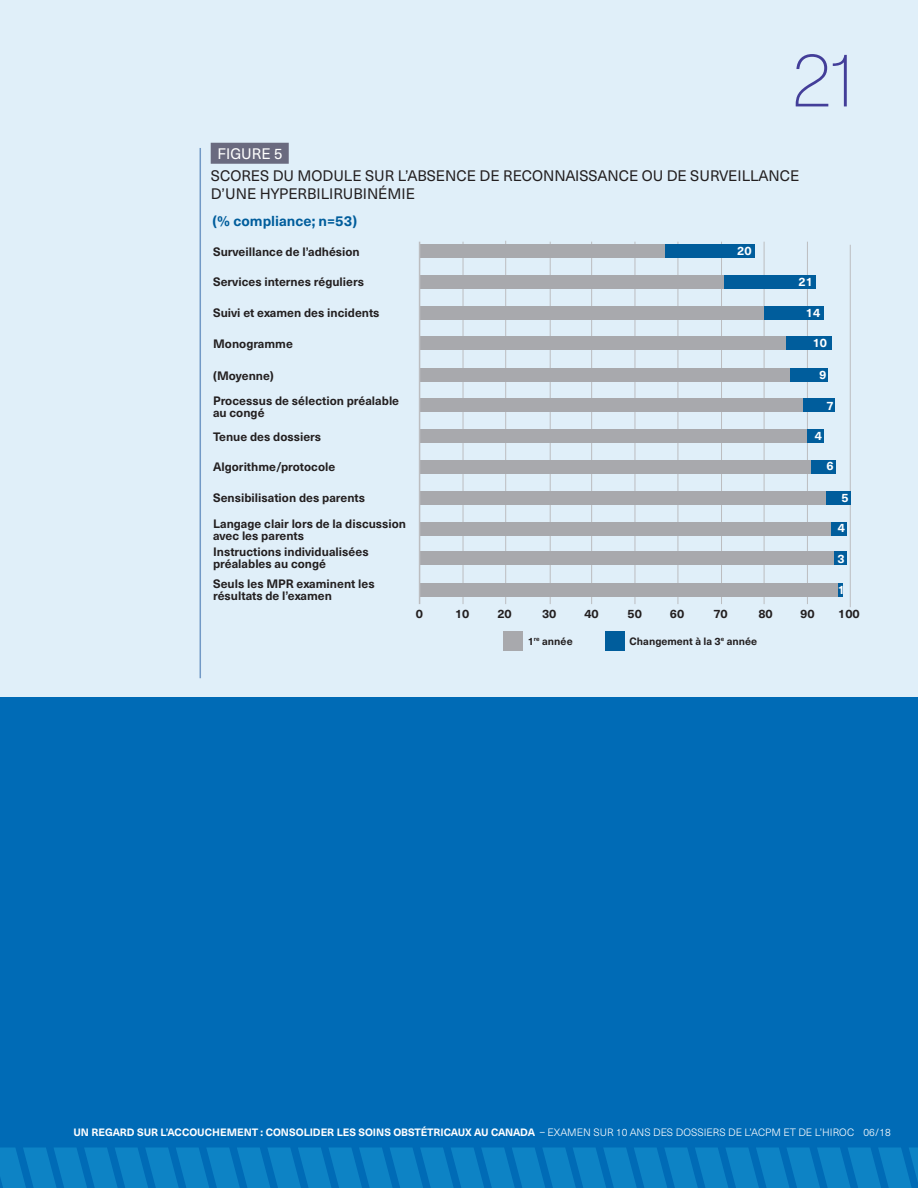
<style>
.page{position:relative;width:918px;height:1188px;background:#e0eff9}
.page>*{position:absolute;margin:0;border:0;box-sizing:border-box;transform-origin:0 0}
.t1{font:100 76.5px "Neue Haas Unica Pro";color:#433e99}
.t2{font:15px/18px "Neue Haas Unica Pro";color:#231f20}
.t3{font:15px "Neue Haas Unica Pro";color:#fff}
.t4{font:700 14.25px "Neue Haas Unica Pro";color:#005d9c}
.t5{font:700 12px/25.5px "Neue Haas Unica Pro";color:#231f20}
.t6{font:700 12px "Neue Haas Unica Pro";color:#fff}
.t7{font:700 10.5px "Neue Haas Unica Pro";color:#fff}
.t8{font:700 10.5px "Neue Haas Unica Pro";color:#231f20}
.t9{font:700 6.15px "Neue Haas Unica Pro";color:#231f20}
.s1{font-weight:300}
</style>
<div class="page">
<div style="left:0;top:698px;width:918px;height:490px;background:#006bb6"></div>
<hr style="left:200px;top:148px;width:1px;height:530px;background:#7299c6">
<div style="left:211px;top:143px;width:78px;height:21px;background:#6a6a7f"></div>
<svg style="left:0;top:1148px;width:918px;height:40px"></svg>
<hr style="left:635px;top:242px;width:1px;height:362px;background:#bcbdc0">
<hr style="left:550px;top:242px;width:1px;height:362px;background:#bcbdc0">
<hr style="left:463px;top:242px;width:1px;height:362px;background:#bcbdc0">
<hr style="left:505px;top:241px;width:1px;height:363px;background:#bcbdc0">
<hr style="left:591px;top:242px;width:1px;height:362px;background:#bcbdc0">
<hr style="left:678px;top:242px;width:1px;height:362px;background:#bcbdc0">
<hr style="left:721px;top:242px;width:1px;height:362px;background:#bcbdc0">
<hr style="left:764px;top:242px;width:1px;height:362px;background:#bcbdc0">
<hr style="left:807px;top:242px;width:1px;height:362px;background:#bcbdc0">
<hr style="left:850px;top:245px;width:1px;height:362px;background:#bcbdc0">
<div style="left:420px;top:244px;width:246px;height:14px;background:#a8a9ad"></div>
<div style="left:665px;top:244px;width:89px;height:14px;background:#005d9c"></div>
<div style="left:420px;top:275px;width:306px;height:14px;background:#a8a9ad"></div>
<div style="left:725px;top:275px;width:91px;height:14px;background:#005d9c"></div>
<div style="left:420px;top:306px;width:344px;height:14px;background:#a8a9ad"></div>
<div style="left:764px;top:306px;width:59px;height:14px;background:#005d9c"></div>
<div style="left:420px;top:336px;width:367px;height:14px;background:#a8a9ad"></div>
<div style="left:786px;top:336px;width:45px;height:14px;background:#005d9c"></div>
<div style="left:420px;top:368px;width:371px;height:14px;background:#a8a9ad"></div>
<div style="left:790px;top:368px;width:38px;height:14px;background:#005d9c"></div>
<div style="left:420px;top:398px;width:384px;height:14px;background:#a8a9ad"></div>
<div style="left:804px;top:398px;width:31px;height:14px;background:#005d9c"></div>
<div style="left:420px;top:429px;width:387px;height:14px;background:#a8a9ad"></div>
<div style="left:808px;top:429px;width:16px;height:14px;background:#005d9c"></div>
<div style="left:420px;top:460px;width:391px;height:14px;background:#a8a9ad"></div>
<div style="left:811px;top:460px;width:24px;height:14px;background:#005d9c"></div>
<div style="left:420px;top:491px;width:406px;height:14px;background:#a8a9ad"></div>
<div style="left:826px;top:491px;width:25px;height:14px;background:#005d9c"></div>
<div style="left:420px;top:522px;width:412px;height:13px;background:#a8a9ad"></div>
<div style="left:831px;top:522px;width:15px;height:13px;background:#005d9c"></div>
<div style="left:420px;top:551px;width:415px;height:14px;background:#a8a9ad"></div>
<div style="left:835px;top:551px;width:12px;height:14px;background:#005d9c"></div>
<div style="left:420px;top:583px;width:418px;height:14px;background:#a8a9ad"></div>
<div style="left:838px;top:583px;width:5px;height:14px;background:#005d9c"></div>
<hr style="left:419px;top:242px;width:1px;height:362px;background:#bcbdc0">
<div style="left:503px;top:631px;width:20px;height:20px;background:#a8a9ad"></div>
<div style="left:605px;top:631px;width:20px;height:20px;background:#005d9c"></div>
<h1 class="t1" style="left:792px;top:35px;width:74px">21</h1>
<h4 class="t3" style="left:218px;top:145px;width:66px">FIGURE 5</h4>
<p class="t2" style="left:211px;top:167px;width:590px">SCORES DU MODULE SUR L’ABSENCE DE RECONNAISSANCE OU DE SURVEILLANCE<br>D’UNE HYPERBILIRUBINÉMIE</p>
<p class="t4" style="left:213px;top:212px;width:146px">(% compliance; n=53)</p>
<p class="t5" style="left:213px;top:240px;width:148px">Surveillance de l’adhésion</p>
<p class="t5" style="left:213px;top:270px;width:152px">Services internes réguliers</p>
<p class="t5" style="left:213px;top:300px;width:168px">Suivi et examen des incidents</p>
<p class="t5" style="left:213px;top:331px;width:81px">Monogramme</p>
<p class="t5" style="left:213px;top:363px;width:188px">(Moyenne)<br>Processus de sélection préalable</p>
<p class="t5" style="left:213px;top:401px;width:110px;line-height:24px">au congé<br>Tenue des dossiers</p>
<p class="t5" style="left:213px;top:454px;width:124px">Algorithme/protocole</p>
<p class="t5" style="left:213px;top:485px;width:194px">Sensibilisation des parents<br>Langage clair lors de la discussion</p>
<p class="t5" style="left:213px;top:527px;width:157px;line-height:16.5px">avec les parents<br>Instructions individualisées</p>
<p class="t5" style="left:213px;top:554px;width:163px;line-height:19.5px">préalables au congé<br>Seuls les MPR examinent les</p>
<p class="t5" style="left:213px;top:583px;width:120px">résultats de l’examen</p>
<p class="t6" style="left:737px;top:243px;width:16px">20</p>
<p class="t6" style="left:799px;top:274px;width:16px">21</p>
<p class="t6" style="left:806px;top:306px;width:16px">14</p>
<p class="t6" style="left:813px;top:336px;width:16px">10</p>
<p class="t6" style="left:819px;top:367px;width:9px">9</p>
<p class="t6" style="left:826px;top:398px;width:9px">7</p>
<p class="t6" style="left:815px;top:428px;width:9px">4</p>
<p class="t6" style="left:826px;top:459px;width:9px">6</p>
<p class="t6" style="left:842px;top:491px;width:9px">5</p>
<p class="t6" style="left:838px;top:521px;width:9px">4</p>
<p class="t6" style="left:837px;top:551px;width:9px">3</p>
<p class="t6" style="left:838px;top:583px;width:9px">1</p>
<p class="t5" style="left:416px;top:601px;width:9px">0</p>
<p class="t5" style="left:455px;top:601px;width:16px">10</p>
<p class="t5" style="left:497px;top:601px;width:16px">20</p>
<p class="t5" style="left:542px;top:601px;width:16px">30</p>
<p class="t5" style="left:584px;top:601px;width:16px">40</p>
<p class="t5" style="left:628px;top:601px;width:16px">50</p>
<p class="t5" style="left:670px;top:601px;width:16px">60</p>
<p class="t5" style="left:713px;top:601px;width:16px">70</p>
<p class="t5" style="left:758px;top:601px;width:16px">80</p>
<p class="t5" style="left:800px;top:601px;width:16px">90</p>
<p class="t5" style="left:838px;top:601px;width:23px">100</p>
<p class="t9" style="left:534px;top:635px;width:7px">re</p>
<p class="t8" style="left:630px;top:635px;width:129px">Changement à la 3 année</p>
<p class="t8" style="left:528px;top:635px;width:47px">1 année</p>
<p class="t9" style="left:721px;top:635px;width:5px">e</p>
<p class="t7" style="left:73px;top:1126px;width:819px">UN REGARD SUR L’ACCOUCHEMENT : CONSOLIDER LES SOINS OBSTÉTRICAUX AU CANADA <span class="s1">– EXAMEN SUR 10 ANS DES DOSSIERS DE L’ACPM ET DE L’HIROC 06/18</span></p>
</div>
